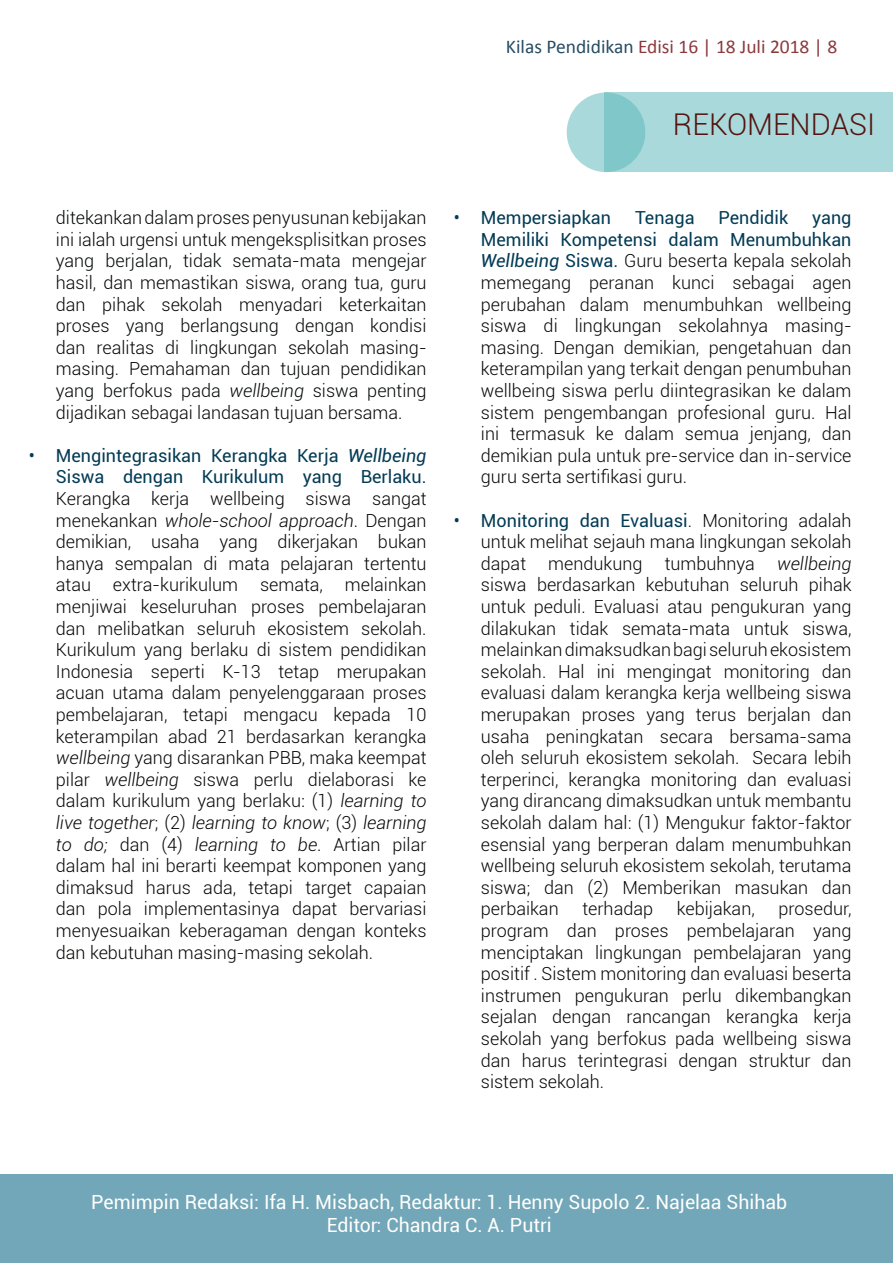
<style>
.page{position:relative;width:893px;height:1263px;background:#fff}
.page>*{position:absolute;margin:0;border:0;box-sizing:border-box;transform-origin:0 0}
.t1{font:300 30px "Roboto";color:#541310}
.t2{font:19.5px/23.4px "Roboto";color:#fffffc;text-align:center}
.t3{font:19.5px "Calibri";color:#8b3a3d}
.t4{font:300 18px/21.6px "Roboto";color:#060705;text-align:justify}
.t5{font:300 18px/21.6px "Roboto";color:#060605;text-align:justify}
.t6{font:300 18px/21.6px "Roboto";color:#040606;text-align:justify}
.t7{font:18px/21.6px "Roboto";color:#033b55;text-align:right}
.s1{color:#264c62}
.s2{font-style:italic}
.s3{font-weight:400;color:#033b55}
.s4{font-weight:400;font-style:italic;color:#033b55}
</style>
<div class="page">
<div style="left:0;top:1175px;width:893px;height:88px;background:#72a6b9"></div>
<div style="left:567px;top:92px;width:78px;height:80px;background:#a9d9da;border-radius:50%"></div>
<svg style="left:605px;top:92px;width:288px;height:80px;background:#a4d7d8"></svg>
<p class="t3" style="left:506px;top:34px;width:333px"><span class="s1">Kilas Pendidikan</span> Edisi 16 | 18 Juli 2018 | 8</p>
<h1 class="t1" style="left:673px;top:104px;width:204px">REKOMENDASI</h1>
<p class="t6" style="left:56px;top:206px;width:372px">ditekankan dalam proses penyusunan kebijakan ini ialah urgensi untuk mengeksplisitkan proses yang berjalan, tidak semata-mata mengejar hasil, dan memastikan siswa, orang tua, guru dan pihak sekolah menyadari keterkaitan proses yang berlangsung dengan kondisi dan realitas di lingkungan sekolah masing&shy;masing. Pemahaman dan tujuan pendidikan yang berfokus pada <span class="s2">wellbeing</span> siswa penting dijadikan sebagai landasan tujuan bersama.</p>
<p class="t7" style="left:29px;top:444px;width:399px">• Mengintegrasikan Kerangka Kerja <span class="s2">Wellbeing<br></span>Siswa dengan Kurikulum yang Berlaku.</p>
<p class="t5" style="left:56px;top:487px;width:372px">Kerangka kerja wellbeing siswa sangat menekankan <span class="s2">whole-school approach</span>. Dengan demikian, usaha yang dikerjakan bukan hanya sempalan di mata pelajaran tertentu atau extra-kurikulum semata, melainkan menjiwai keseluruhan proses pembelajaran dan melibatkan seluruh ekosistem sekolah.<br>Kurikulum yang berlaku di sistem pendidikan Indonesia seperti K-13 tetap merupakan acuan utama dalam penyelenggaraan proses pembelajaran, tetapi mengacu kepada 10</p>
<p class="t4" style="left:56px;top:725px;width:372px">keterampilan abad 21 berdasarkan kerangka <span class="s2">wellbeing</span> yang disarankan PBB, maka keempat pilar <span class="s2">wellbeing</span> siswa perlu dielaborasi ke dalam kurikulum yang berlaku: (1) <span class="s2">learning to live together</span>; (2) <span class="s2">learning to know</span>; (3) <span class="s2">learning to do;</span> dan (4) <span class="s2">learning to be</span>. Artian pilar dalam hal ini berarti keempat komponen yang dimaksud harus ada, tetapi target capaian dan pola implementasinya dapat bervariasi menyesuaikan keberagaman dengan konteks dan kebutuhan masing-masing sekolah.</p>
<p class="t7" style="left:454px;top:206px;width:159px">• Mempersiapkan</p>
<p class="t7" style="left:635px;top:206px;width:61px">Tenaga</p>
<p class="t7" style="left:718px;top:206px;width:71px">Pendidik</p>
<p class="t4" style="left:481px;top:206px;width:372px;text-indent:331px"><span class="s3">yang Memiliki Kompetensi dalam Menumbuhkan </span><span class="s4">Wellbeing</span> <span class="s3">Siswa.</span> Guru beserta kepala sekolah memegang peranan kunci sebagai agen perubahan dalam menumbuhkan wellbeing siswa di lingkungan sekolahnya masing&shy;masing. Dengan demikian, pengetahuan dan keterampilan yang terkait dengan penumbuhan wellbeing siswa perlu diintegrasikan ke dalam sistem pengembangan profesional guru. Hal ini termasuk ke dalam semua jenjang, dan demikian pula untuk pre-service dan in-service guru serta sertifikasi guru.</p>
<p class="t4" style="left:481px;top:509px;width:372px;text-indent:-27px"><span class="s3">• Monitoring dan Evaluasi</span>. Monitoring adalah untuk melihat sejauh mana lingkungan sekolah dapat mendukung tumbuhnya <span class="s2">wellbeing </span>siswa berdasarkan kebutuhan seluruh pihak untuk peduli. Evaluasi atau pengukuran yang dilakukan tidak semata-mata untuk siswa, melainkan dimaksudkan bagi seluruh ekosistem sekolah. Hal ini mengingat monitoring dan evaluasi dalam kerangka kerja wellbeing siswa merupakan proses yang terus berjalan dan usaha peningkatan secara bersama-sama oleh seluruh ekosistem sekolah. Secara lebih terperinci, kerangka monitoring dan evaluasi yang dirancang dimaksudkan untuk membantu sekolah dalam hal: (1) Mengukur faktor-faktor esensial yang berperan dalam menumbuhkan wellbeing seluruh ekosistem sekolah, terutama siswa; dan (2) Memberikan masukan dan perbaikan</p>
<p class="t4" style="left:481px;top:897px;width:372px;text-indent:298px">prosedur, program dan proses pembelajaran yang menciptakan lingkungan pembelajaran yang positif . Sistem monitoring dan evaluasi beserta instrumen pengukuran perlu dikembangkan sejalan dengan rancangan kerangka kerja sekolah yang berfokus pada wellbeing siswa dan harus terintegrasi dengan struktur dan sistem sekolah.</p>
<p class="t4" style="left:582px;top:897px;width:72px">terhadap</p>
<p class="t4" style="left:677px;top:897px;width:79px">kebijakan,</p>
<p class="t2" style="left:91px;top:1189px;width:697px">Pemimpin Redaksi: Ifa H. Misbach, Redaktur: 1. Henny Supolo 2. Najelaa Shihab<br>Editor: Chandra C. A. Putri</p>
</div>
